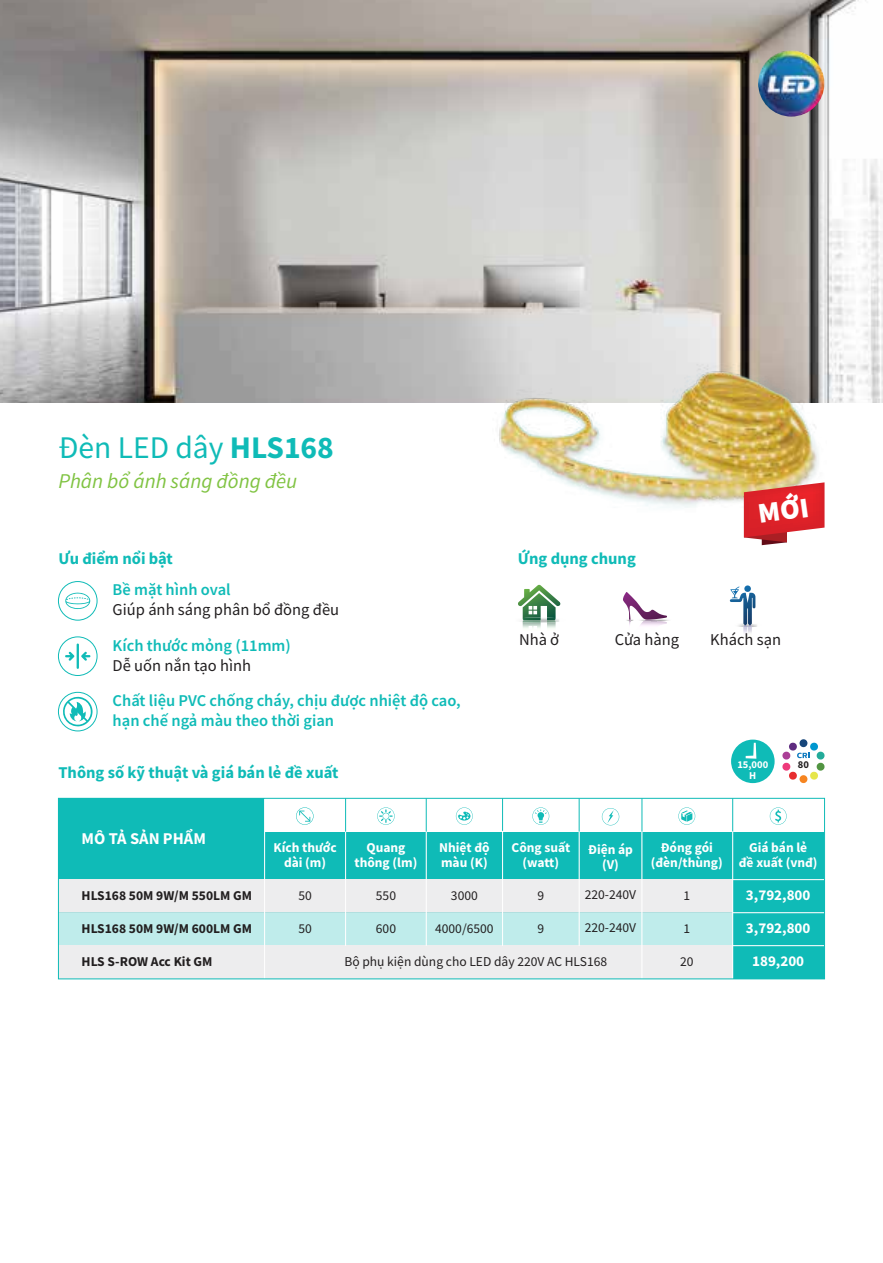
<style>
.page{position:relative;width:883px;height:1263px;background:#fff}
.page>*{position:absolute;margin:0;border:0;box-sizing:border-box;transform-origin:0 0}
.t1{font:31.5px "Source Sans Pro";color:#0fbbb7}
.t2{font:italic 21px "Source Sans Pro";color:#80c342}
.t3{font:600 16.5px/19.8px "Source Sans Pro";color:#0fbbb7}
.t4{font:16.5px "Source Sans Pro";color:#221f20}
.t5{font:700 16.5px "Source Sans Pro";color:#0fbbb7}
.t6{font:700 16.5px "Source Sans Pro";color:#fff}
.t7{font:700 15px "Source Sans Pro";color:#fff}
.t8{font:700 13.5px/15px "Source Sans Pro";color:#fff;text-align:center}
.t9{font:13.5px "Source Sans Pro";color:#221f20}
.t10{font:700 13.5px "Source Sans Pro";color:#221f20}
.t11{font:700 10.5px/10.5px "Source Sans Pro";color:#fff;text-align:center}
.t12{font:700 10.5px "Source Sans Pro";color:#221f20}
.s1{font-weight:700}
</style>
<div class="page">
<svg style="left:623px;top:592px;width:44px;height:34px"></svg>
<svg style="left:518px;top:585px;width:42px;height:43px"></svg>
<img style="left:522px;top:620px;width:18px;height:8px">
<svg style="left:729px;top:585px;width:26px;height:49px"></svg>
<img style="left:0;top:0;width:882px;height:402px">
<img style="left:757px;top:50px;width:67px;height:67px;border-radius:33px">
<div style="left:730px;top:740px;width:44px;height:43px;background:#0fbbb7;border-radius:50%"></div>
<svg style="left:745px;top:743px;width:11px;height:16px"></svg>
<div style="left:799px;top:739px;width:8px;height:8px;background:#16467a;border-radius:50%"></div>
<div style="left:799px;top:775px;width:8px;height:8px;background:#f68521;border-radius:50%"></div>
<svg style="left:782px;top:742px;width:42px;height:38px"></svg>
<div style="left:58px;top:581px;width:39px;height:39px;border:1px solid #0fbbb7;border-radius:50%"></div>
<div style="left:58px;top:636px;width:39px;height:40px;border:1px solid #0fbbb7;border-radius:50%"></div>
<div style="left:58px;top:692px;width:39px;height:39px;border:1px solid #0fbbb7;border-radius:50%"></div>
<div style="left:58px;top:798px;width:766px;height:82px;background:#0fbbb7"></div>
<div style="left:58px;top:880px;width:674px;height:33px;background:#ededee"></div>
<div style="left:58px;top:913px;width:674px;height:33px;background:#bfeceb"></div>
<div style="left:58px;top:946px;width:674px;height:33px;background:#ededee"></div>
<div style="left:264px;top:798px;width:560px;height:34px;background:#fff"></div>
<hr style="left:264px;top:798px;width:1px;height:181px;background:#fff">
<hr style="left:345px;top:832px;width:1px;height:114px;background:#fff">
<hr style="left:345px;top:798px;width:1px;height:34px;background:#0fbbb7">
<hr style="left:426px;top:832px;width:1px;height:114px;background:#fff">
<hr style="left:426px;top:798px;width:1px;height:34px;background:#0fbbb7">
<hr style="left:502px;top:832px;width:1px;height:114px;background:#fff">
<hr style="left:502px;top:798px;width:1px;height:33px;background:#0fbbb7">
<hr style="left:578px;top:832px;width:1px;height:114px;background:#fff">
<hr style="left:578px;top:798px;width:1px;height:34px;background:#0fbbb7">
<hr style="left:641px;top:832px;width:1px;height:147px;background:#fff">
<hr style="left:641px;top:798px;width:1px;height:34px;background:#0fbbb7">
<svg style="left:678px;top:807px;width:17px;height:18px"></svg>
<svg style="left:456px;top:807px;width:16px;height:18px"></svg>
<svg style="left:377px;top:807px;width:17px;height:18px"></svg>
<svg style="left:296px;top:807px;width:17px;height:18px"></svg>
<div style="left:732px;top:880px;width:92px;height:99px;background:#0fbbb7"></div>
<svg style="left:769px;top:807px;width:17px;height:18px"></svg>
<hr style="left:732px;top:798px;width:1px;height:34px;background:#0fbbb7">
<hr style="left:732px;top:832px;width:1px;height:147px;background:#fff">
<hr style="left:732px;top:879px;width:92px;height:1px;background:#fff">
<hr style="left:732px;top:912px;width:92px;height:1px;background:#fff">
<hr style="left:732px;top:945px;width:92px;height:1px;background:#fff">
<div style="left:58px;top:798px;width:766px;height:181px;border:1px solid #0fbbb7"></div>
<svg style="left:532px;top:807px;width:17px;height:18px"></svg>
<img style="left:457px;top:361px;width:368px;height:152px">
<svg style="left:62px;top:697px;width:30px;height:29px"></svg>
<svg style="left:65px;top:643px;width:25px;height:26px"></svg>
<svg style="left:65px;top:592px;width:25px;height:17px"></svg>
<svg style="left:601px;top:808px;width:18px;height:17px"></svg>
<svg style="left:743px;top:482px;width:81px;height:63px"></svg>
<h1 class="t1" style="left:58px;top:428px;width:277px">Đèn LED dây <span class="s1">HLS168</span></h1>
<h2 class="t2" style="left:58px;top:467px;width:240px">Phân bổ ánh sáng đồng đều</h2>
<p class="t5" style="left:58px;top:547px;width:116px">Ưu điểm nổi bật</p>
<p class="t5" style="left:517px;top:547px;width:119px">Ứng dụng chung</p>
<p class="t3" style="left:113px;top:580px;width:119px">Bề mặt hình oval</p>
<p class="t4" style="left:113px;top:599px;width:228px">Giúp ánh sáng phân bổ đồng đều</p>
<p class="t3" style="left:113px;top:635px;width:180px">Kích thước mỏng (11mm)</p>
<p class="t4" style="left:113px;top:654px;width:140px">Dễ uốn nắn tạo hình</p>
<p class="t3" style="left:113px;top:690px;width:349px">Chất liệu PVC chống cháy, chịu được nhiệt độ cao, hạn chế ngả màu theo thời gian</p>
<p class="t5" style="left:58px;top:761px;width:281px">Thông số kỹ thuật và giá bán lẻ đề xuất</p>
<p class="t4" style="left:519px;top:629px;width:42px">Nhà ở</p>
<p class="t4" style="left:614px;top:629px;width:66px">Cửa hàng</p>
<p class="t4" style="left:710px;top:629px;width:72px">Khách sạn</p>
<p class="t11" style="left:737px;top:759px;width:32px">15,000<br>H</p>
<p class="t12" style="left:797px;top:758px;width:13px">80</p>
<p class="t6" style="left:82px;top:827px;width:126px">MÔ TẢ SẢN PHẨM</p>
<p class="t10" style="left:82px;top:886px;width:172px">HLS168 50M 9W/M 550LM GM</p>
<p class="t10" style="left:82px;top:919px;width:172px">HLS168 50M 9W/M 600LM GM</p>
<p class="t10" style="left:82px;top:952px;width:132px">HLS S-ROW Acc Kit GM</p>
<p class="t8" style="left:273px;top:840px;width:65px">Kích thước dài (m)</p>
<p class="t9" style="left:298px;top:887px;width:15px">50</p>
<p class="t9" style="left:298px;top:920px;width:15px">50</p>
<p class="t8" style="left:354px;top:840px;width:64px">Quang thông (lm)</p>
<p class="t9" style="left:376px;top:887px;width:22px">550</p>
<p class="t9" style="left:376px;top:920px;width:22px">600</p>
<p class="t8" style="left:439px;top:840px;width:52px;text-align:left">Nhiệt độ màu (K)</p>
<p class="t9" style="left:451px;top:887px;width:28px">3000</p>
<p class="t9" style="left:435px;top:920px;width:60px">4000/6500</p>
<p class="t8" style="left:511px;top:840px;width:60px">Công suất (watt)</p>
<p class="t9" style="left:537px;top:887px;width:8px">9</p>
<p class="t9" style="left:537px;top:920px;width:8px">9</p>
<p class="t8" style="left:588px;top:841px;width:46px">Điện áp (V)</p>
<p class="t9" style="left:584px;top:886px;width:53px">220-240V</p>
<p class="t9" style="left:584px;top:919px;width:53px">220-240V</p>
<p class="t9" style="left:344px;top:953px;width:264px">Bộ phụ kiện dùng cho LED dây 220V AC HLS168</p>
<p class="t8" style="left:650px;top:840px;width:73px">Đóng gói (đèn/thùng)</p>
<p class="t9" style="left:683px;top:887px;width:8px">1</p>
<p class="t9" style="left:683px;top:920px;width:8px">1</p>
<p class="t9" style="left:680px;top:953px;width:15px">20</p>
<p class="t8" style="left:738px;top:840px;width:80px">Giá bán lẻ<br>đề xuất (vnđ)</p>
<p class="t7" style="left:745px;top:885px;width:66px">3,792,800</p>
<p class="t7" style="left:745px;top:918px;width:66px">3,792,800</p>
<p class="t7" style="left:752px;top:951px;width:54px">189,200</p>
</div>
